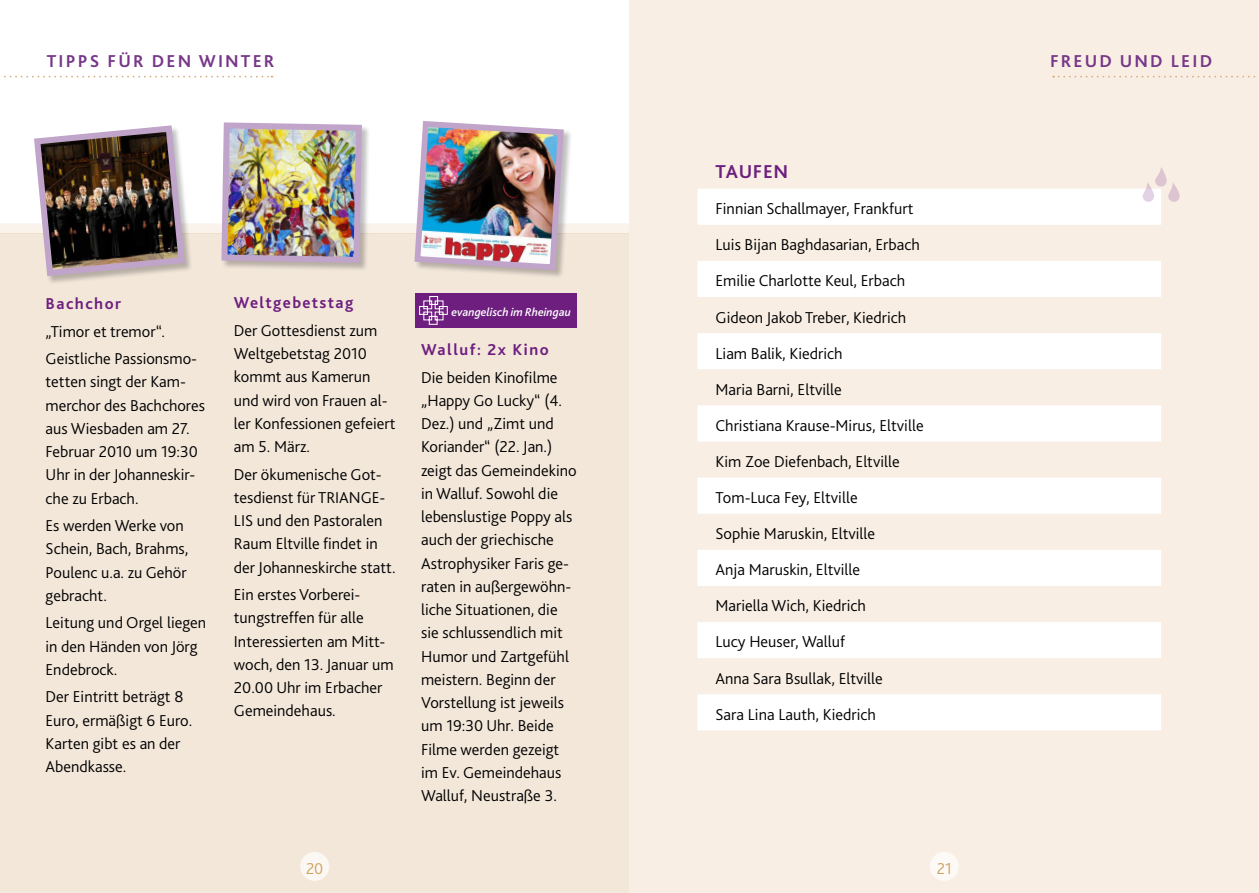
<style>
.page{position:relative;width:1259px;height:893px;background:#fff}
.page>*{position:absolute;margin:0;border:0;box-sizing:border-box;transform-origin:0 0}
.t1{font:700 19.5px "Bliss 2";color:#6d1e7e}
.t2{font:700 18px "Bliss 2";letter-spacing:.12em;color:#773789}
.t3{font:300 16.5px/23.2px "Bliss 2";color:#000}
.t4{font:700 16.5px "Bliss 2";letter-spacing:.09em;color:#6d1e7e}
.t5{font:300 16.5px "Bliss 2";color:#cfa260}
.t6{font:italic 500 12px "Bliss 2";color:#fff}
</style>
<div class="page">
<div style="left:0;top:223px;width:629px;height:670px;background:#f3e7da"></div>
<div style="left:629px;top:0;width:630px;height:893px;background:#f8eee4"></div>
<svg style="left:697px;top:189px;width:464px;height:325px;fill:#fff"></svg>
<svg style="left:697px;top:550px;width:464px;height:180px;fill:#fff"></svg>
<svg style="left:1053px;top:76px;width:203px;height:2px"></svg>
<svg style="left:1168px;top:183px;width:12px;height:19px"></svg>
<svg style="left:1142px;top:182px;width:12px;height:20px"></svg>
<svg style="left:1155px;top:167px;width:11px;height:20px"></svg>
<div style="left:221px;top:122px;width:149px;height:149px;background:#000;opacity:.25"></div>
<img style="left:218px;top:122px;width:147px;height:144px">
<svg style="left:0;top:76px;width:272px;height:2px"></svg>
<div style="left:34px;top:125px;width:159px;height:159px;background:#000;opacity:.25"></div>
<img style="left:31px;top:125px;width:157px;height:154px">
<div style="left:414px;top:120px;width:158px;height:158px;background:#000;opacity:.25"></div>
<img style="left:411px;top:120px;width:156px;height:153px">
<div style="left:415px;top:293px;width:162px;height:34px;background:#6d1e7e"></div>
<svg style="left:419px;top:296px;width:29px;height:29px"></svg>
<div style="left:300px;top:852px;width:29px;height:29px;background:#fbf7f3;border-radius:50%"></div>
<div style="left:929px;top:852px;width:29px;height:29px;background:#fcf9f6;border-radius:50%"></div>
<p class="t2" style="left:47px;top:50px;width:23px">Tipps</p>
<p class="t2" style="left:108px;top:50px;width:58px">für den</p>
<p class="t2" style="left:199px;top:50px;width:32px">Winter</p>
<p class="t4" style="left:46px;top:293px;width:77px">Bachchor</p>
<p class="t3" style="left:46px;top:317px;width:153px;line-height:27.5px">„Timor et tremor“.<br>Geistliche Passionsmo-</p>
<p class="t3" style="left:46px;top:370px;width:161px">tetten singt der Kam&shy;merchor des Bachchores aus Wiesbaden am 27.<br>Februar 2010 um 19:30<br>Uhr in der Johanneskir&shy;che zu Erbach.</p>
<p class="t3" style="left:46px;top:514px;width:144px">Es werden Werke von<br>Schein, Bach, Brahms,<br>Poulenc u.a. zu Gehör gebracht.</p>
<p class="t3" style="left:46px;top:611px;width:162px">Leitung und Orgel liegen in den Händen von Jörg<br>Endebrock.</p>
<p class="t3" style="left:46px;top:685px;width:148px">Der Eintritt beträgt 8<br>Euro, ermäßigt 6 Euro.<br>Karten gibt es an der<br>Abendkasse.</p>
<p class="t4" style="left:234px;top:293px;width:121px">Weltgebetstag</p>
<p class="t3" style="left:234px;top:318px;width:163px">Der Gottesdienst zum<br>Weltgebetstag 2010 kommt aus Kamerun und wird von Frauen al&shy;ler Konfessionen gefeiert am 5. März.</p>
<p class="t3" style="left:234px;top:462px;width:163px">Der ökumenische Got&shy;tesdienst für TRIANGE-<br>LIS und den Pastoralen<br>Raum Eltville findet in der Johanneskirche statt.</p>
<p class="t3" style="left:234px;top:582px;width:161px">Ein erstes Vorberei&shy;tungstreffen für alle<br>Interessierten am Mitt&shy;woch, den 13. Januar um<br>20.00 Uhr im Erbacher<br>Gemeindehaus.</p>
<p class="t6" style="left:451px;top:304px;width:121px">evangelisch im Rheingau</p>
<p class="t4" style="left:421px;top:339px;width:129px">Walluf: 2x Kino</p>
<p class="t3" style="left:421px;top:365px;width:157px">Die beiden Kinofilme „Happy Go Lucky“ (4.<br>Dez.) und „Zimt und<br>Koriander“ (22. Jan.) zeigt das Gemeindekino in Walluf. Sowohl die lebenslustige Poppy als auch der griechische<br>Astrophysiker Faris ge&shy;raten in außergewöhn&shy;liche Situationen, die sie schlussendlich mit<br>Humor und Zartgefühl meistern. Beginn der<br>Vorstellung ist jeweils um 19:30 Uhr. Beide<br>Filme werden gezeigt im Ev. Gemeindehaus<br>Walluf, Neustraße 3.</p>
<p class="t1" style="left:715px;top:159px;width:24px">Taufen</p>
<p class="t3" style="left:715px;top:190px;width:210px;line-height:36.2px">Finnian Schallmayer, Frankfurt<br>Luis Bijan Baghdasarian, Erbach<br>Emilie Charlotte Keul, Erbach<br>Gideon Jakob Treber, Kiedrich<br>Liam Balik, Kiedrich<br>Maria Barni, Eltville<br>Christiana Krause-Mirus, Eltville<br>Kim Zoe Diefenbach, Eltville<br>Tom-Luca Fey, Eltville<br>Sophie Maruskin, Eltville<br>Anja Maruskin, Eltville<br>Mariella Wich, Kiedrich<br>Lucy Heuser, Walluf<br>Anna Sara Bsullak, Eltville<br>Sara Lina Lauth, Kiedrich</p>
<p class="t5" style="left:306px;top:858px;width:19px">20</p>
<p class="t5" style="left:936px;top:858px;width:17px">21</p>
<p class="t2" style="left:1050px;top:50px;width:164px">FREUD UND LEID</p>
</div>
